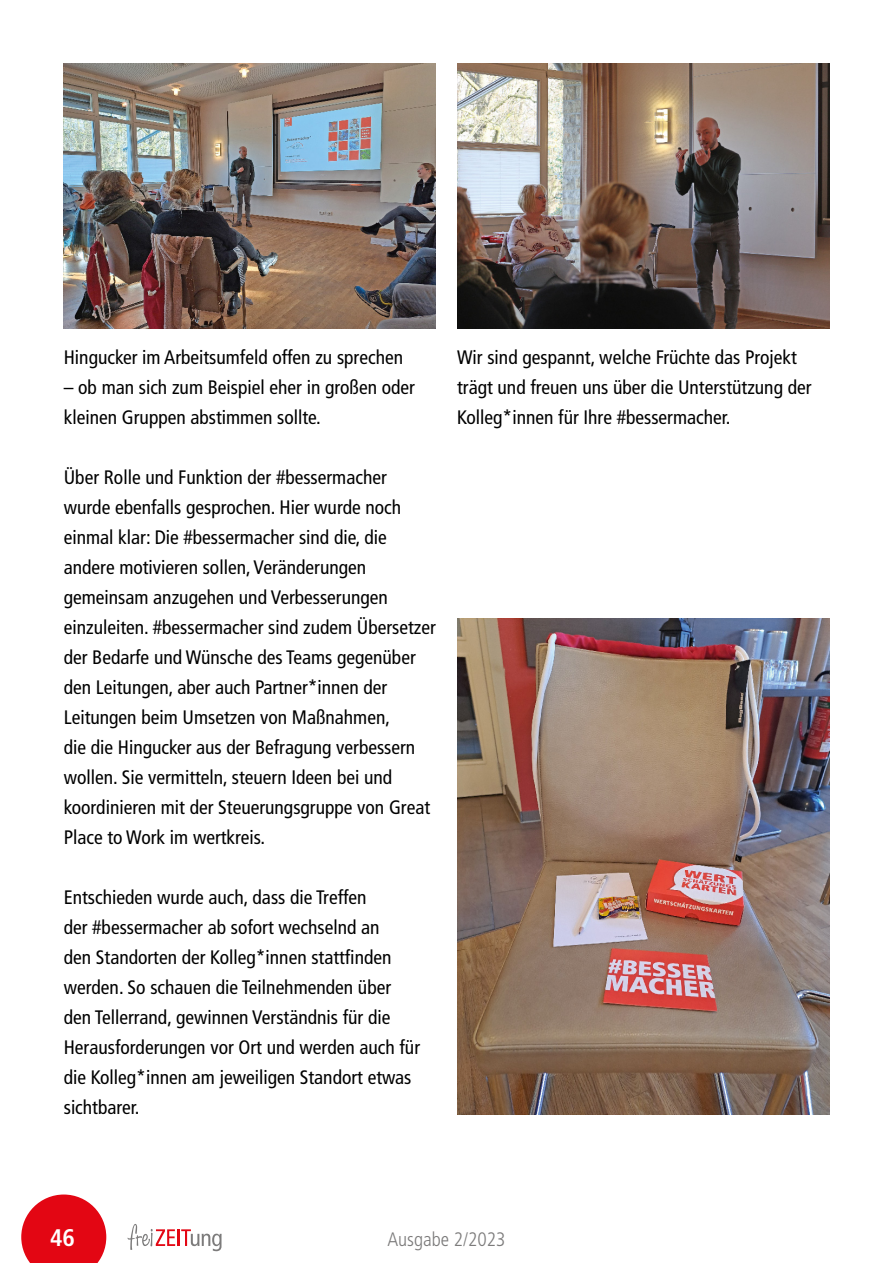
<style>
.page{position:relative;width:893px;height:1263px;background:#fff}
.page>*{position:absolute;margin:0;border:0;box-sizing:border-box;transform-origin:0 0}
.t1{font:700 condensed 24px "Frutiger LT Std";color:#fff}
.t2{font:condensed 19.5px/30px "Frutiger LT Std";color:#000}
.t3{font:300 condensed 19.5px "Frutiger LT Std";color:#7c7b7b}
</style>
<div class="page">
<img style="left:457px;top:618px;width:372px;height:496px">
<img style="left:457px;top:64px;width:372px;height:264px">
<img style="left:64px;top:64px;width:372px;height:264px">
<svg style="left:21px;top:1194px;width:85px;height:69px"></svg>
<svg style="left:128px;top:1224px;width:94px;height:27px"></svg>
<p class="t2" style="left:64px;top:343px;width:341px">Hingucker im Arbeitsumfeld offen zu sprechen</p>
<p class="t2" style="left:64px;top:373px;width:353px">– ob man sich zum Beispiel eher in großen oder kleinen Gruppen abstimmen sollte.</p>
<p class="t2" style="left:64px;top:463px;width:374px">Über Rolle und Funktion der #bessermacher wurde ebenfalls gesprochen. Hier wurde noch einmal klar: Die #bessermacher sind die, die andere motivieren sollen, Veränderungen gemeinsam anzugehen und Verbesserungen einzuleiten. #bessermacher sind zudem Übersetzer der Bedarfe und Wünsche des Teams gegenüber den Leitungen, aber auch Partner*innen der Leitungen beim Umsetzen von Maßnahmen,<br>die die Hingucker aus der Befragung verbessern wollen. Sie vermitteln, steuern Ideen bei und koordinieren mit der Steuerungsgruppe von Great Place to Work im wertkreis.</p>
<p class="t2" style="left:64px;top:883px;width:358px">Entschieden wurde auch, dass die Treffen<br>der #bessermacher ab sofort wechselnd an<br>den Standorten der Kolleg*innen stattfinden werden. So schauen die Teilnehmenden über den Tellerrand, gewinnen Verständnis für die Herausforderungen vor Ort und werden auch für die Kolleg*innen am jeweiligen Standort etwas sichtbarer.</p>
<p class="t2" style="left:457px;top:342px;width:356px">Wir sind gespannt, welche Früchte das Projekt trägt und freuen uns über die Unterstützung der<br>Kolleg*innen für Ihre #bessermacher.</p>
<p class="t1" style="left:50px;top:1223px;width:26px">46</p>
<p class="t3" style="left:387px;top:1228px;width:120px">Ausgabe 2/2023</p>
</div>
